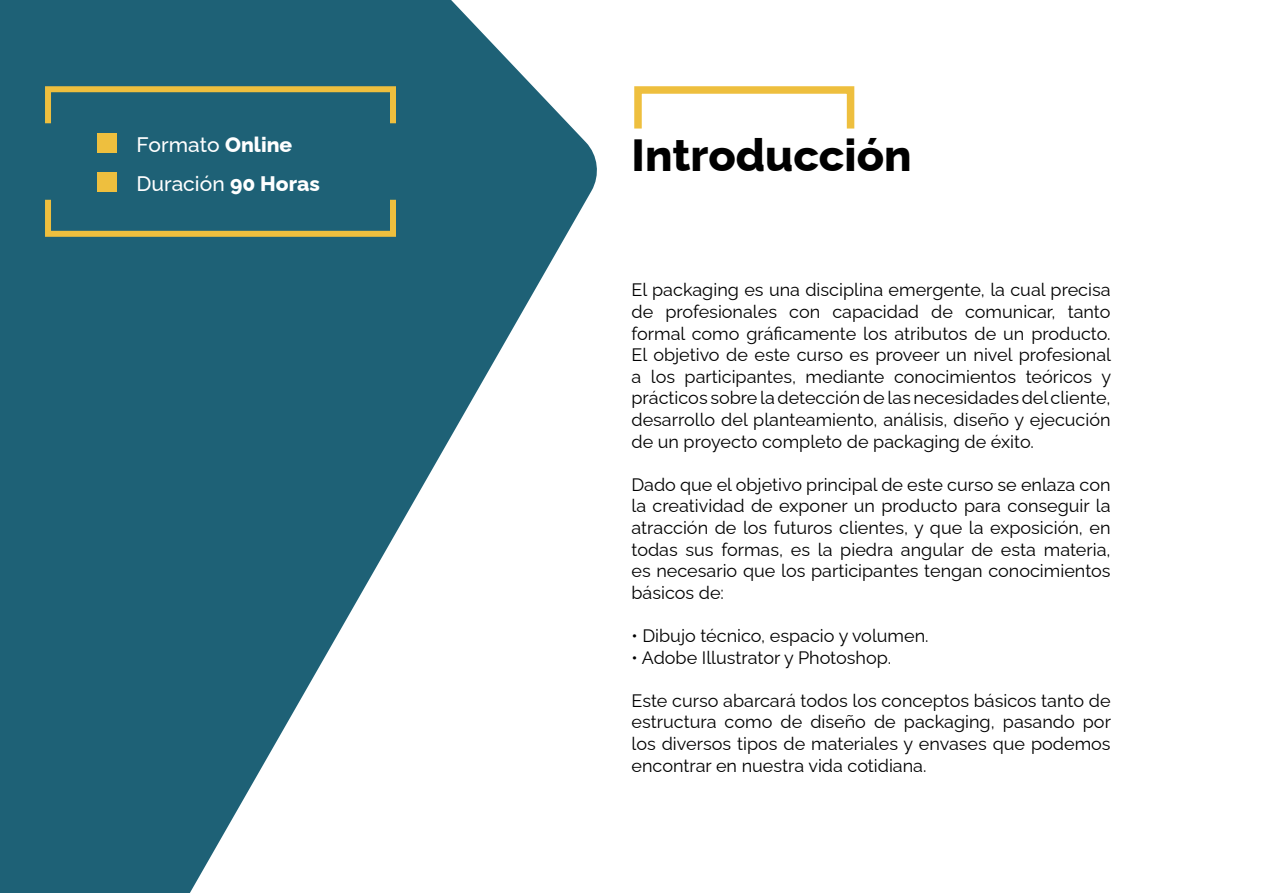
<style>
.page{position:relative;width:1263px;height:893px;background:#fff}
.page>*{position:absolute;margin:0;border:0;box-sizing:border-box;transform-origin:0 0}
.t1{font:800 45px "Raleway";color:#000}
.t2{font:500 21px/39px "Raleway";color:#fff}
.t3{font:18px/21.6px "Raleway";color:#000;text-align:justify}
.s1{font-weight:800}
</style>
<div class="page">
<svg style="left:0;top:0;width:597px;height:893px;fill:#1e6176"></svg>
<div style="left:634px;top:86px;width:220px;height:46px;border:8px solid #eebf3e"></div>
<div style="left:45px;top:86px;width:351px;height:40px;border:6px solid #eebf3e"></div>
<div style="left:45px;top:197px;width:351px;height:40px;border:6px solid #eebf3e"></div>
<div style="left:97px;top:133px;width:20px;height:20px;background:#eebf3e"></div>
<div style="left:97px;top:172px;width:20px;height:20px;background:#eebf3e"></div>
<p class="t2" style="left:136px;top:123px;width:185px">Formato <span class="s1">Online<br></span>Duración <span class="s1">90 Horas</span></p>
<p class="t1" style="left:631px;top:119px;width:282px">Introducción</p>
<p class="t3" style="left:631px;top:277px;width:481px">El packaging es una disciplina emergente, la cual precisa de profesionales con capacidad de comunicar, tanto formal como gráficamente los atributos de un producto.<br>El objetivo de este curso es proveer un nivel profesional a los participantes, mediante conocimientos teóricos y prácticos sobre la detección de las necesidades del cliente, desarrollo del planteamiento, análisis, diseño y ejecución de un proyecto completo de packaging de éxito.</p>
<p class="t3" style="left:631px;top:472px;width:481px">Dado que el objetivo principal de este curso se enlaza con la creatividad de exponer un producto para conseguir la atracción de los futuros clientes, y que la exposición, en todas sus formas, es la piedra angular de esta materia, es necesario que los participantes tengan conocimientos básicos de:</p>
<p class="t3" style="left:631px;top:623px;width:299px">• Dibujo técnico, espacio y volumen.</p>
<p class="t3" style="left:631px;top:644px;width:261px">• Adobe Illustrator y Photoshop.</p>
<p class="t3" style="left:631px;top:688px;width:481px">Este curso abarcará todos los conceptos básicos tanto de estructura como de diseño de packaging, pasando por los diversos tipos de materiales y envases que podemos encontrar en nuestra vida cotidiana.</p>
</div>
